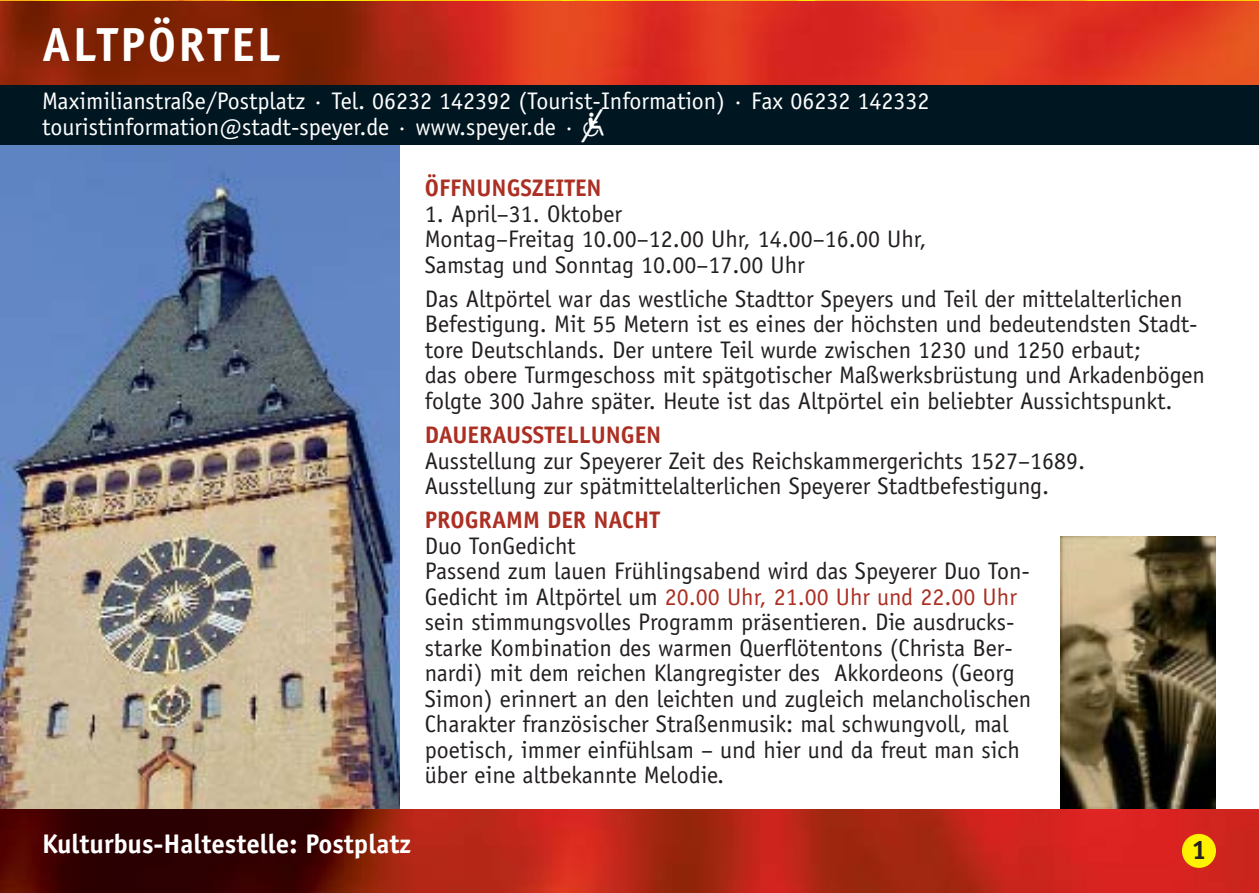
<style>
.page{position:relative;width:1259px;height:893px;background:#fff}
.page>*{position:absolute;margin:0;border:0;box-sizing:border-box;transform-origin:0 0}
.t1{font:700 48px "Officina Sans";letter-spacing:.05em;color:#fff}
.t2{font:700 27px "Officina Sans";color:#fff}
.t3{font:700 27px "Officina Sans";color:#231f20}
.t4{font:24px/25.5px "Officina Sans";color:#231f20}
.t5{font:24px/25.5px "Officina Sans";color:#fff}
.t6{font:24px/25.5px "Officina Sans";color:#fff;scale:.9 1}
.t7{font:700 24px "Officina Sans";color:#ac2f23}
.s1{font-family:"Bundesbahn Pi One";font-size:30px}
.s2{font-style:italic;font-size:36px}
.s3{color:#ac2f23}
</style>
<div class="page">
<img style="left:0;top:1px;width:1259px;height:892px">
<div style="left:0;top:145px;width:1259px;height:663px;background:#fff"></div>
<img style="left:0;top:145px;width:399px;height:663px">
<div style="left:1182px;top:834px;width:34px;height:34px;background:#fff200;border-radius:50%"></div>
<img style="left:1060px;top:536px;width:156px;height:272px">
<div style="left:0;top:85px;width:1259px;height:60px;background:#001722"></div>
<h1 class="t1" style="left:42px;top:26px;width:240px">ALTPÖRTEL</h1>
<p class="t5" style="left:42px;top:90px;width:889px">Maximilianstraße/Postplatz · Tel. 06232 142392 (Tourist-Information) · Fax 06232 142332 touristinformation@stadt-speyer.de · www.speyer.de · <span class="s1">-</span><span class="s2">/</span></p>
<p class="t6" style="left:42px;top:90px;width:889px;text-indent:34px">imilianstraße/Postplatz · Tel. 06232 14 392 (Tourist-Informati n) · Fax 06232 142332 www. peyer.de · touristinformation@stadt-speyer.de</p>
<p class="t7" style="left:425px;top:179px;width:178px">ÖFFNUNGSZEITEN</p>
<p class="t4" style="left:425px;top:203px;width:503px">1. April–31. Oktober<br>Montag–Freitag 10.00–12.00 Uhr, 14.00–16.00 Uhr,<br>Samstag und Sonntag 10.00–17.00 Uhr</p>
<p class="t4" style="left:425px;top:288px;width:781px">Das Altpörtel war das westliche Stadttor Speyers und Teil der mittelalterlichen Befestigung. Mit 55 Metern ist es eines der höchsten und bedeutendsten Stadt&shy;tore Deutschlands. Der untere Teil wurde zwischen 1230 und 1250 erbaut;<br>das obere Turmgeschoss mit spätgotischer Maßwerksbrüstung und Arkadenbögen folgte 300 Jahre später. Heute ist das Altpörtel ein beliebter Aussichtspunkt.</p>
<p class="t7" style="left:425px;top:426px;width:238px">DAUERAUSSTELLUNGEN</p>
<p class="t4" style="left:425px;top:450px;width:662px">Ausstellung zur Speyerer Zeit des Reichskammergerichts 1527–1689.<br>Ausstellung zur spätmittelalterlichen Speyerer Stadtbefestigung.</p>
<p class="t7" style="left:425px;top:511px;width:237px">PROGRAMM DER NACHT</p>
<p class="t4" style="left:425px;top:535px;width:608px">Duo TonGedicht<br>Passend zum lauen Frühlingsabend wird das Speyerer Duo Ton-Gedicht im Altpörtel um <span class="s3">20.00 Uhr, 21.00 Uhr und 22.00 Uhr </span>sein stimmungsvolles Programm präsentieren. Die ausdrucks&shy;starke Kombination des warmen Querflötentons (Christa Ber&shy;nardi) mit dem reichen Klangregister des Akkordeons (Georg Simon) erinnert an den leichten und zugleich melancholischen Charakter französischer Straßenmusik: mal schwungvoll, mal poetisch, immer einfühlsam – und hier und da freut man sich über eine altbekannte Melodie.</p>
<p class="t2" style="left:42px;top:834px;width:370px">Kulturbus-Haltestelle: Postplatz</p>
<p class="t3" style="left:1191px;top:840px;width:17px">1</p>
</div>
